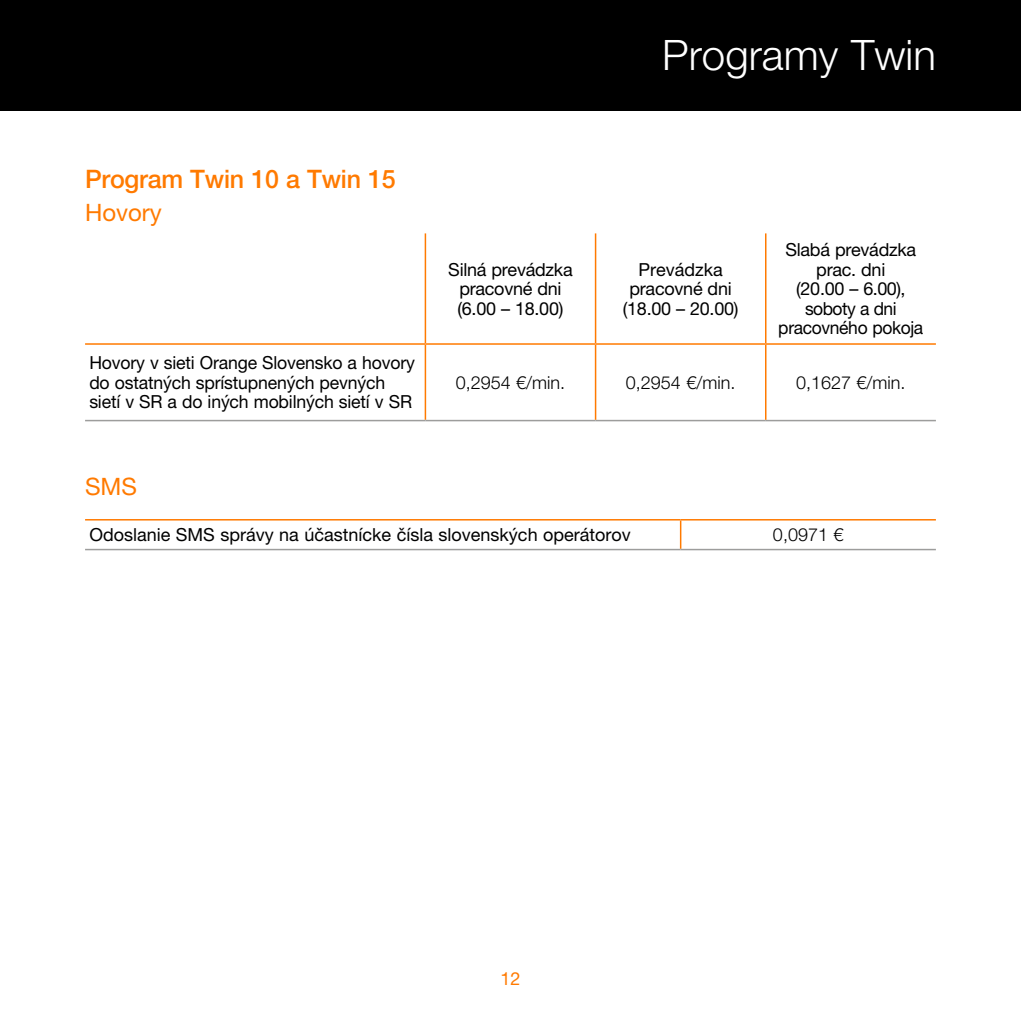
<style>
.page{position:relative;width:1021px;height:1021px;background:#fff}
.page>*{position:absolute;margin:0;border:0;box-sizing:border-box;transform-origin:0 0}
.t1{font:300 42px "Helvetica Neue LT Pro";color:#fff}
.t2{font:500 25.5px "Helvetica Neue LT Pro";letter-spacing:-.01em;color:#ff7a00}
.t3{font:24px "Helvetica Neue LT Pro";color:#ff7a00}
.t4{font:18px/19.5px "Helvetica Neue LT Pro";letter-spacing:-.01em;color:#000;text-align:center}
.t5{font:300 18px "Helvetica Neue LT Pro";color:#000}
.t6{font:18px "Helvetica Neue LT Pro";color:#ff7a00}
</style>
<div class="page">
<div style="left:0;top:0;width:1020px;height:111px;background:#000"></div>
<hr style="left:85px;top:343px;width:340px;height:2px;background:#ff7a00">
<hr style="left:425px;top:343px;width:170px;height:2px;background:#ff7a00">
<hr style="left:595px;top:343px;width:170px;height:2px;background:#ff7a00">
<hr style="left:765px;top:343px;width:170px;height:2px;background:#ff7a00">
<hr style="left:424px;top:233px;width:2px;height:110px;background:#ff7a00">
<hr style="left:424px;top:345px;width:2px;height:75px;background:#ff7a00">
<hr style="left:85px;top:420px;width:340px;height:1px;background:#9d9d9c">
<hr style="left:425px;top:420px;width:170px;height:1px;background:#9d9d9c">
<hr style="left:595px;top:420px;width:170px;height:1px;background:#9d9d9c">
<hr style="left:765px;top:420px;width:170px;height:1px;background:#9d9d9c">
<hr style="left:595px;top:233px;width:1px;height:110px;background:#ff7a00">
<hr style="left:765px;top:233px;width:1px;height:110px;background:#ff7a00">
<hr style="left:595px;top:345px;width:1px;height:75px;background:#ff7a00">
<hr style="left:765px;top:345px;width:1px;height:75px;background:#ff7a00">
<hr style="left:85px;top:519px;width:595px;height:1px;background:#ff7a00">
<hr style="left:680px;top:519px;width:255px;height:1px;background:#ff7a00">
<svg style="left:680px;top:520px;width:1px;height:29px"></svg>
<hr style="left:85px;top:549px;width:595px;height:1px;background:#9d9d9c">
<hr style="left:680px;top:549px;width:255px;height:1px;background:#9d9d9c">
<h1 class="t1" style="left:662px;top:30px;width:275px">Programy Twin</h1>
<h2 class="t2" style="left:85px;top:164px;width:312px">Program Twin 10 a Twin 15</h2>
<h3 class="t3" style="left:85px;top:198px;width:78px">Hovory</h3>
<p class="t4" style="left:89px;top:353px;width:327px;text-align:left">Hovory v sieti Orange Slovensko a hovory do ostatných sprístupnených pevných sietí v SR a do iných mobilných sietí v SR</p>
<p class="t4" style="left:448px;top:259px;width:126px">Silná prevádzka pracovné dni (6.00 – 18.00)</p>
<p class="t4" style="left:623px;top:259px;width:117px">Prevádzka pracovné dni (18.00 – 20.00)</p>
<p class="t4" style="left:778px;top:240px;width:146px">Slabá prevádzka prac. dni<br>(20.00 – 6.00), soboty a dni pracovného pokoja</p>
<p class="t5" style="left:455px;top:371px;width:111px">0,2954 €/min.</p>
<p class="t5" style="left:626px;top:371px;width:111px">0,2954 €/min.</p>
<p class="t5" style="left:796px;top:371px;width:111px">0,1627 €/min.</p>
<h3 class="t3" style="left:85px;top:472px;width:54px">SMS</h3>
<p class="t4" style="left:89px;top:524px;width:543px">Odoslanie SMS správy na účastnícke čísla slovenských operátorov</p>
<p class="t5" style="left:773px;top:523px;width:72px">0,0971 €</p>
<p class="t6" style="left:500px;top:967px;width:22px">12</p>
</div>
